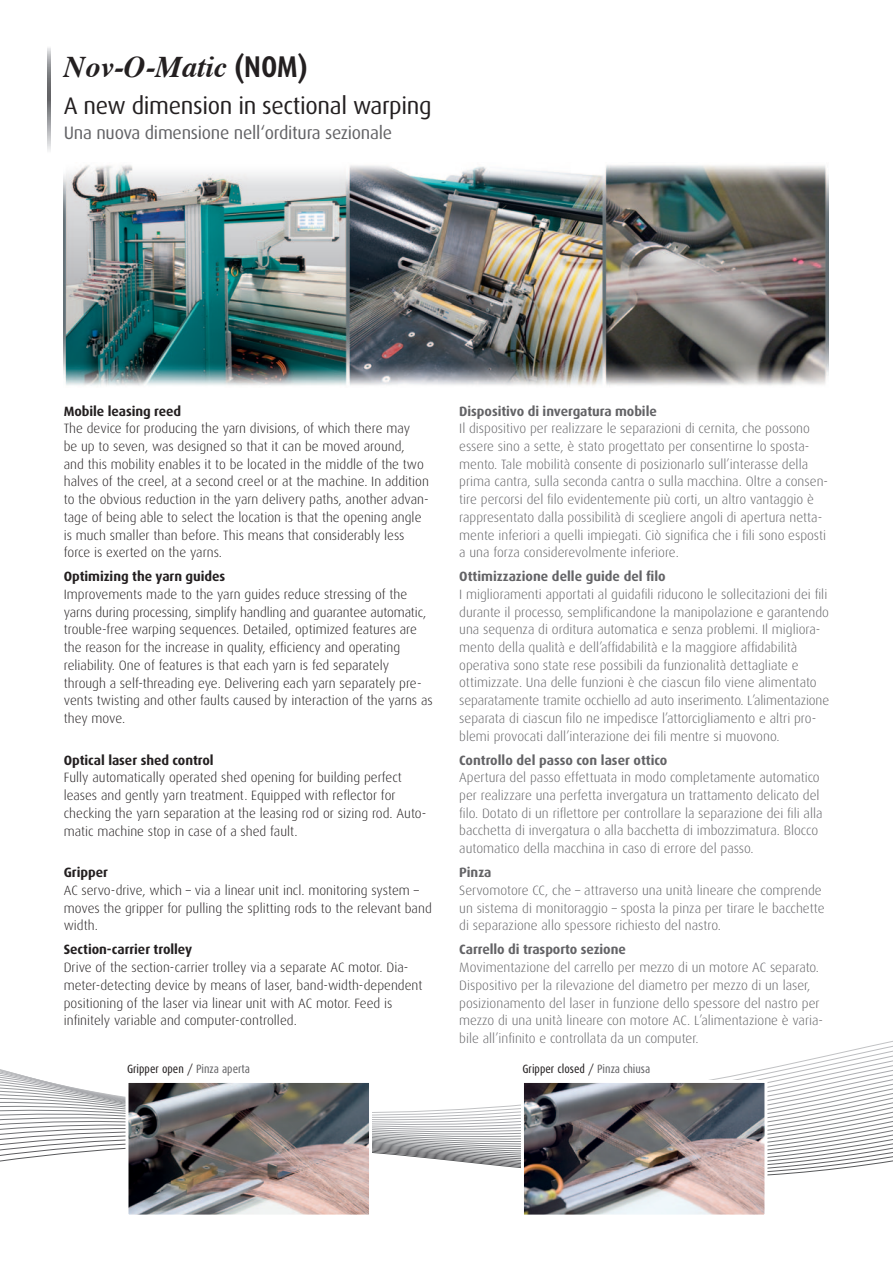
<style>
.page{position:relative;width:893px;height:1263px;background:#fff}
.page>*{position:absolute;margin:0;border:0;box-sizing:border-box;transform-origin:0 0}
.t1{font:italic 700 30px "Times";color:#231f20}
.t2{font:24px "Dax";letter-spacing:-.015em;color:#231f20}
.t3{font:18px "Dax";letter-spacing:-.015em;color:#636366}
.t4{font:300 13.5px/17.7px "Dax";color:#636366}
.t5{font:300 13.5px/17.7px "Dax";color:#231f20}
.t6{font:700 13.5px "Dax";letter-spacing:-.005em;color:#636366}
.t7{font:700 13.5px "Dax";letter-spacing:-.005em;color:#231f20}
.t8{font:12px "Dax Condensed";color:#231f20}
.s1{font-family:"Dax Condensed";font-style:normal}
.s2{color:#636366}
</style>
<div class="page">
<svg style="left:0;top:1051px;width:893px;height:125px"></svg>
<svg style="left:48px;top:48px;width:3px;height:103px"></svg>
<img style="left:129px;top:1084px;width:239px;height:129px">
<div style="left:125px;top:1080px;width:247px;height:137px;border:3px solid #fff"></div>
<img style="left:525px;top:1084px;width:238px;height:129px">
<div style="left:521px;top:1080px;width:246px;height:137px;border:3px solid #fff"></div>
<img style="left:64px;top:165px;width:764px;height:221px">
<h1 class="t1" style="left:64px;top:39px;width:245px">Nov-O-Matic <span class="s1">(NOM)</span></h1>
<h2 class="t2" style="left:64px;top:92px;width:369px">A new dimension in sectional warping</h2>
<h3 class="t3" style="left:64px;top:123px;width:330px">Una nuova dimensione nell‘orditura sezionale</h3>
<p class="t7" style="left:64px;top:403px;width:119px">Mobile leasing reed</p>
<p class="t5" style="left:64px;top:420px;width:367px">The device for producing the yarn divisions, of which there may<br>be up to seven, was designed so that it can be moved around,<br>and this mobility enables it to be located in the middle of the two halves of the creel, at a second creel or at the machine. In addition to the obvious reduction in the yarn delivery paths, another advan&shy;tage of being able to select the location is that the opening angle is much smaller than before. This means that considerably less force is exerted on the yarns.</p>
<p class="t7" style="left:64px;top:569px;width:163px">Optimizing the yarn guides</p>
<p class="t5" style="left:64px;top:586px;width:371px">Improvements made to the yarn guides reduce stressing of the yarns during processing, simplify handling and guarantee automatic, trouble-free warping sequences. Detailed, optimized features are the reason for the increase in quality, efficiency and operating reliability. One of features is that each yarn is fed separately through a self-threading eye. Delivering each yarn separately pre&shy;vents twisting and other faults caused by interaction of the yarns as they move.</p>
<p class="t7" style="left:64px;top:752px;width:151px">Optical laser shed control</p>
<p class="t5" style="left:64px;top:769px;width:364px">Fully automatically operated shed opening for building perfect leases and gently yarn treatment. Equipped with reflector for checking the yarn separation at the leasing rod or sizing rod. Auto&shy;matic machine stop in case of a shed fault.</p>
<p class="t7" style="left:64px;top:865px;width:46px">Gripper</p>
<p class="t5" style="left:64px;top:882px;width:370px">AC servo-drive, which – via a linear unit incl. monitoring system – moves the gripper for pulling the splitting rods to the relevant band width.</p>
<p class="t7" style="left:64px;top:942px;width:130px">Section-carrier trolley</p>
<p class="t5" style="left:64px;top:959px;width:360px">Drive of the section-carrier trolley via a separate AC motor. Dia&shy;meter-detecting device by means of laser, band-width-dependent positioning of the laser via linear unit with AC motor. Feed is infinitely variable and computer-controlled.</p>
<p class="t6" style="left:459px;top:403px;width:199px">Dispositivo di invergatura mobile</p>
<p class="t4" style="left:459px;top:420px;width:370px">Il dispositivo per realizzare le separazioni di cernita, che possono essere sino a sette, è stato progettato per consentirne lo sposta&shy;mento. Tale mobilità consente di posizionarlo sull’interasse della prima cantra, sulla seconda cantra o sulla macchina. Oltre a consen&shy;tire percorsi del filo evidentemente più corti, un altro vantaggio è rappresentato dalla possibilità di scegliere angoli di apertura netta&shy;mente inferiori a quelli impiegati. Ciò significa che i fili sono esposti a una forza considerevolmente inferiore.</p>
<p class="t6" style="left:459px;top:569px;width:208px">Ottimizzazione delle guide del filo</p>
<p class="t4" style="left:459px;top:586px;width:371px">I miglioramenti apportati al guidafili riducono le sollecitazioni dei fili durante il processo, semplificandone la manipolazione e garantendo una sequenza di orditura automatica e senza problemi. Il migliora&shy;mento della qualità e dell’affidabilità e la maggiore affidabilità operativa sono state rese possibili da funzionalità dettagliate e ottimizzate. Una delle funzioni è che ciascun filo viene alimentato separatamente tramite occhiello ad auto inserimento. L’alimentazione separata di ciascun filo ne impedisce l’attorcigliamento e altri pro&shy;blemi provocati dall’interazione dei fili mentre si muovono.</p>
<p class="t6" style="left:459px;top:752px;width:210px">Controllo del passo con laser ottico</p>
<p class="t4" style="left:459px;top:769px;width:365px">Apertura del passo effettuata in modo completamente automatico per realizzare una perfetta invergatura un trattamento delicato del filo. Dotato di un riflettore per controllare la separazione dei fili alla bacchetta di invergatura o alla bacchetta di imbozzimatura. Blocco automatico della macchina in caso di errore del passo.</p>
<p class="t6" style="left:459px;top:865px;width:34px">Pinza</p>
<p class="t4" style="left:459px;top:882px;width:367px">Servomotore CC, che – attraverso una unità lineare che comprende un sistema di monitoraggio – sposta la pinza per tirare le bacchette di separazione allo spessore richiesto del nastro.</p>
<p class="t6" style="left:459px;top:942px;width:168px">Carrello di trasporto sezione</p>
<p class="t4" style="left:459px;top:959px;width:365px">Movimentazione del carrello per mezzo di un motore AC separato.<br>Dispositivo per la rilevazione del diametro per mezzo di un laser, posizionamento del laser in funzione dello spessore del nastro per mezzo di una unità lineare con motore AC. L’alimentazione è varia&shy;bile all’infinito e controllata da un computer.</p>
<p class="t8" style="left:127px;top:1062px;width:125px">Gripper open / <span class="s2">Pinza aperta</span></p>
<p class="t8" style="left:522px;top:1062px;width:129px">Gripper closed / <span class="s2">Pinza chiusa</span></p>
</div>
